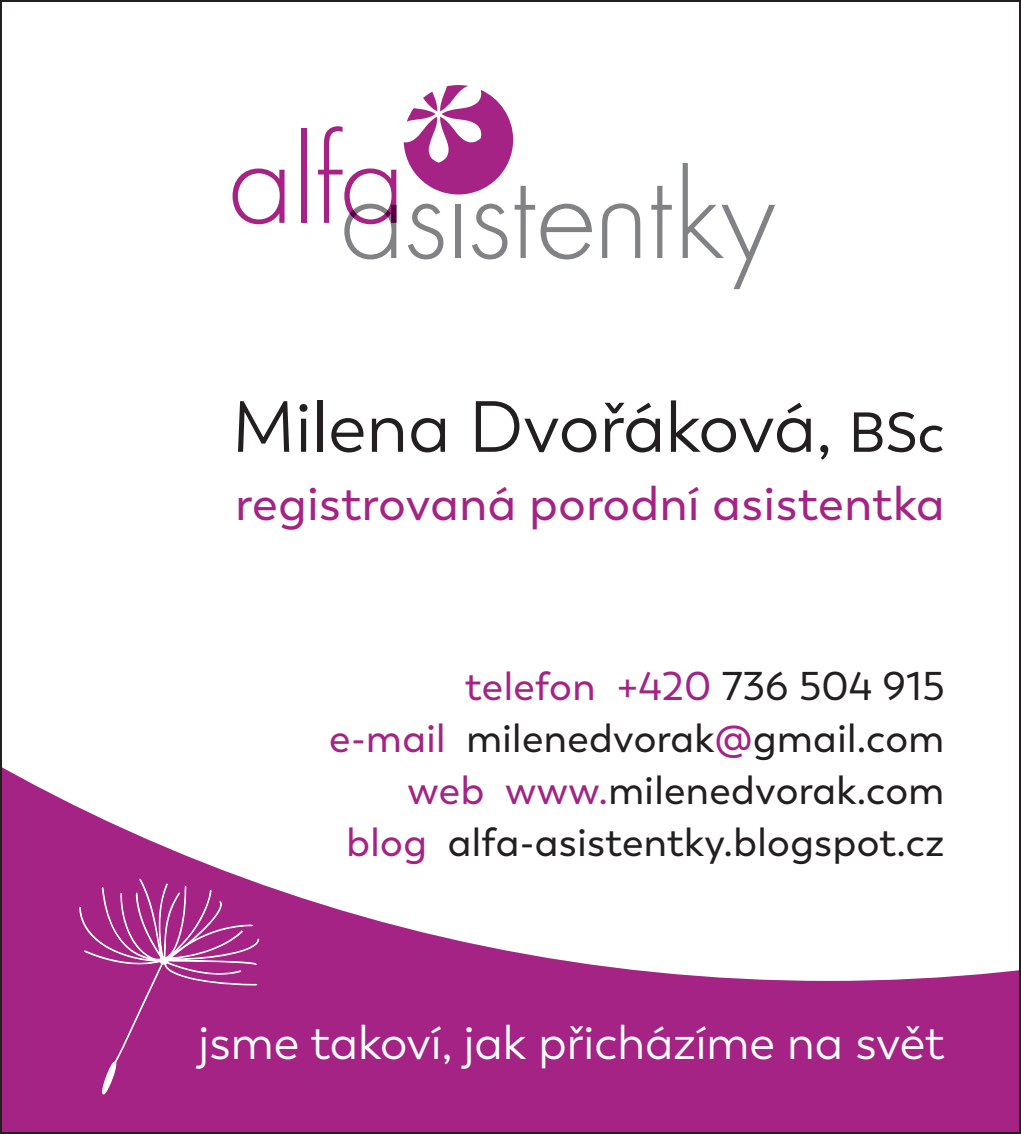
<style>
.page{position:relative;width:1021px;height:1134px;background:#fff}
.page>*{position:absolute;margin:0;border:0;box-sizing:border-box;transform-origin:0 0}
.t1{font:72px "Trenda";color:#231f20}
.t2{font:48px "Trenda";color:#fff}
.t3{font:500 48px "Trenda";letter-spacing:.015em;color:#a42384}
.t4{font:500 40px/52px "Trenda";letter-spacing:.01em;color:#231f20;text-align:right}
.s1{font-weight:500;font-size:56px}
.s2{color:#a42384}
</style>
<div class="page">
<div style="left:0;top:0;width:1020px;height:1134px;background:#a42384"></div>
<div style="left:3px;top:3px;width:1014px;height:978px;background:#fff"></div>
<svg style="left:232px;top:168px;width:52px;height:56px"></svg>
<div style="left:301px;top:128px;width:5px;height:95px;background:#a42384"></div>
<svg style="left:318px;top:126px;width:78px;height:133px;background:#e7d4e2"></svg>
<svg style="left:602px;top:203px;width:38px;height:55px;background:#d8d9da"></svg>
<svg style="left:651px;top:186px;width:20px;height:72px"></svg>
<svg style="left:682px;top:163px;width:93px;height:126px;background:#eceded"></svg>
<svg style="left:404px;top:85px;width:188px;height:174px"></svg>
<svg style="left:79px;top:879px;width:180px;height:215px"></svg>
<h1 class="t1" style="left:232px;top:400px;width:714px">Milena Dvořáková, <span class="s1">BSc</span></h1>
<p class="t3" style="left:235px;top:485px;width:710px">registrovaná porodní asistentka</p>
<p class="t4" style="left:329px;top:664px;width:616px"><span class="s2">telefon +420</span> 736 504 915<br><span class="s2">e-mail</span> milenedvorak<span class="s2">@</span>gmail.com <span class="s2">web www.</span>milenedvorak.com <span class="s2">blog</span> alfa-asistentky.blogspot.cz</p>
<p class="t2" style="left:198px;top:1025px;width:747px">jsme takoví, jak přicházíme na svět</p>
</div>
